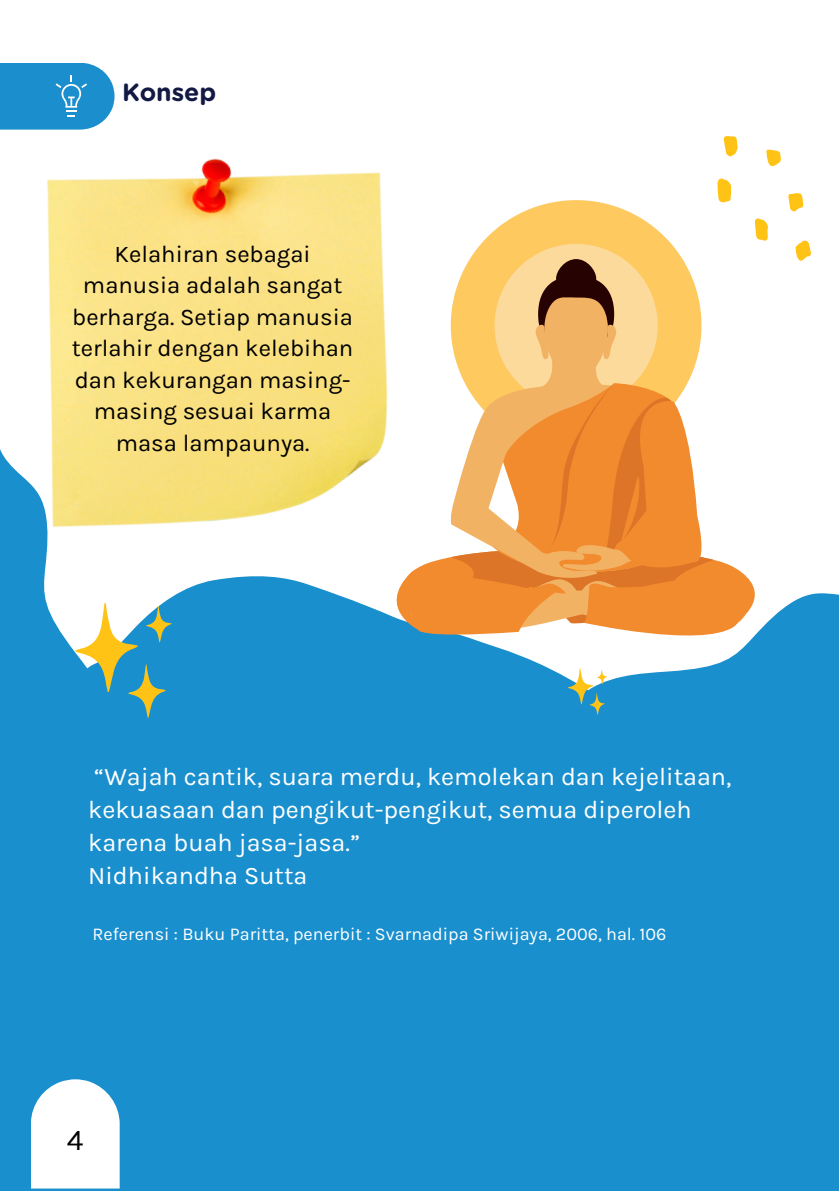
<style>
.page{position:relative;width:839px;height:1191px;background:#fff}
.page>*{position:absolute;margin:0;border:0;box-sizing:border-box;transform-origin:0 0}
.t1{font:29.8px "Karla";color:#000}
.t2{font:25.2px/33px "Karla";color:#fff}
.t3{font:700 24.8px "Gotham Rounded";color:#131943}
.t4{font:24px/31.6px "Karla";color:#000;text-align:center}
.t5{font:18px "Karla";color:#fff}
</style>
<div class="page">
<div style="left:222px;top:576px;width:322px;height:137px;background:#198fce"></div>
<svg style="left:544px;top:593px;width:294px;height:120px;fill:#198fce"></svg>
<div style="left:0;top:713px;width:838px;height:478px;background:#198fce"></div>
<img style="left:47px;top:101px;width:335px;height:420px">
<svg style="left:0;top:404px;width:222px;height:309px"></svg>
<svg style="left:75px;top:603px;width:96px;height:115px"></svg>
<svg style="left:568px;top:668px;width:39px;height:47px"></svg>
<svg style="left:717px;top:178px;width:14px;height:25px"></svg>
<svg style="left:723px;top:136px;width:14px;height:21px"></svg>
<svg style="left:788px;top:193px;width:15px;height:19px"></svg>
<svg style="left:766px;top:149px;width:14px;height:18px"></svg>
<svg style="left:512px;top:200px;width:129px;height:18px;fill:#fec95f"></svg>
<svg style="left:373px;top:218px;width:437px;height:431px"></svg>
<svg style="left:31px;top:1079px;width:89px;height:110px;background:#e8f4fa"></svg>
<svg style="left:0;top:63px;width:114px;height:67px;background:#3099d2"></svg>
<p class="t3" style="left:122px;top:82px;width:96px">Konsep</p>
<p class="t4" style="left:72px;top:238px;width:283px">Kelahiran sebagai manusia adalah sangat berharga. Setiap manusia terlahir dengan kelebihan dan kekurangan masing&shy;masing sesuai karma masa lampaunya.</p>
<h1 class="t2" style="left:88px;top:760px;width:644px">“Wajah cantik, suara merdu, kemolekan dan kejelitaan, kekuasaan dan pengikut-pengikut, semua diperoleh karena buah jasa-jasa.”<br>Nidhikandha Sutta</h1>
<p class="t5" style="left:92px;top:923px;width:575px">Referensi : Buku Paritta, penerbit : Svarnadipa Sriwijaya, 2006, hal. 106</p>
<h1 class="t1" style="left:67px;top:1122px;width:18px">4</h1>
</div>
